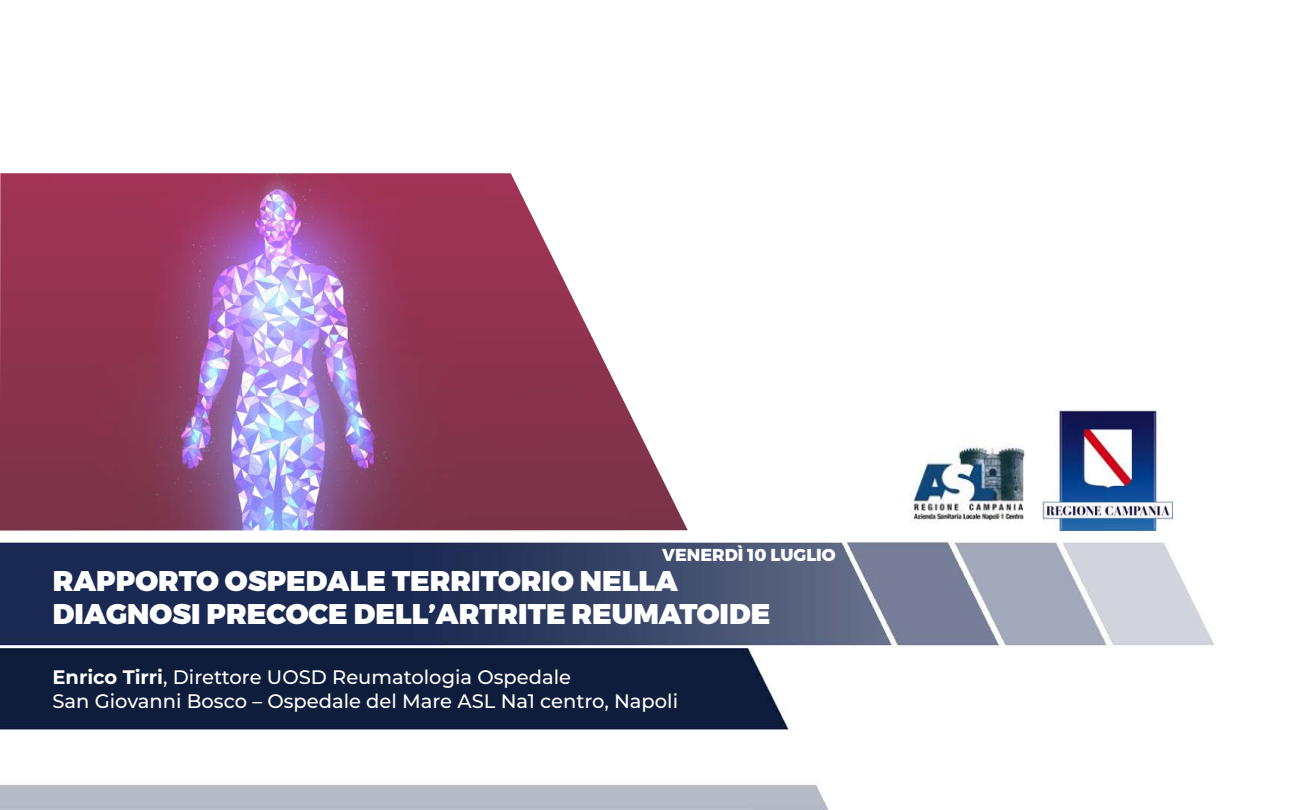
<style>
.page{position:relative;width:1290px;height:810px;background:#fff}
.page>*{position:absolute;margin:0;border:0;box-sizing:border-box;transform-origin:0 0}
.t1{font:900 28.5px/33.8px "Montserrat";color:#fff}
.t2{font:500 19.5px/23.4px "Montserrat";color:#fff}
.t3{font:800 17.25px "Montserrat";color:#fff}
.s1{font-weight:700}
</style>
<div class="page">
<img style="left:0;top:500px;width:1215px;height:310px">
<img style="left:0;top:173px;width:688px;height:358px">
<img style="left:1043px;top:409px;width:130px;height:122px">
<img style="left:909px;top:443px;width:116px;height:81px">
<p class="t3" style="left:662px;top:544px;width:175px">VENERDÌ 10 LUGLIO</p>
<h1 class="t1" style="left:53px;top:565px;width:719px">RAPPORTO OSPEDALE TERRITORIO NELLA<br>DIAGNOSI PRECOCE DELL’ARTRITE REUMATOIDE</h1>
<p class="t2" style="left:52px;top:665px;width:627px"><span class="s1">Enrico Tirri</span>, Direttore UOSD Reumatologia Ospedale<br>San Giovanni Bosco – Ospedale del Mare ASL Na1 centro, Napoli</p>
</div>
